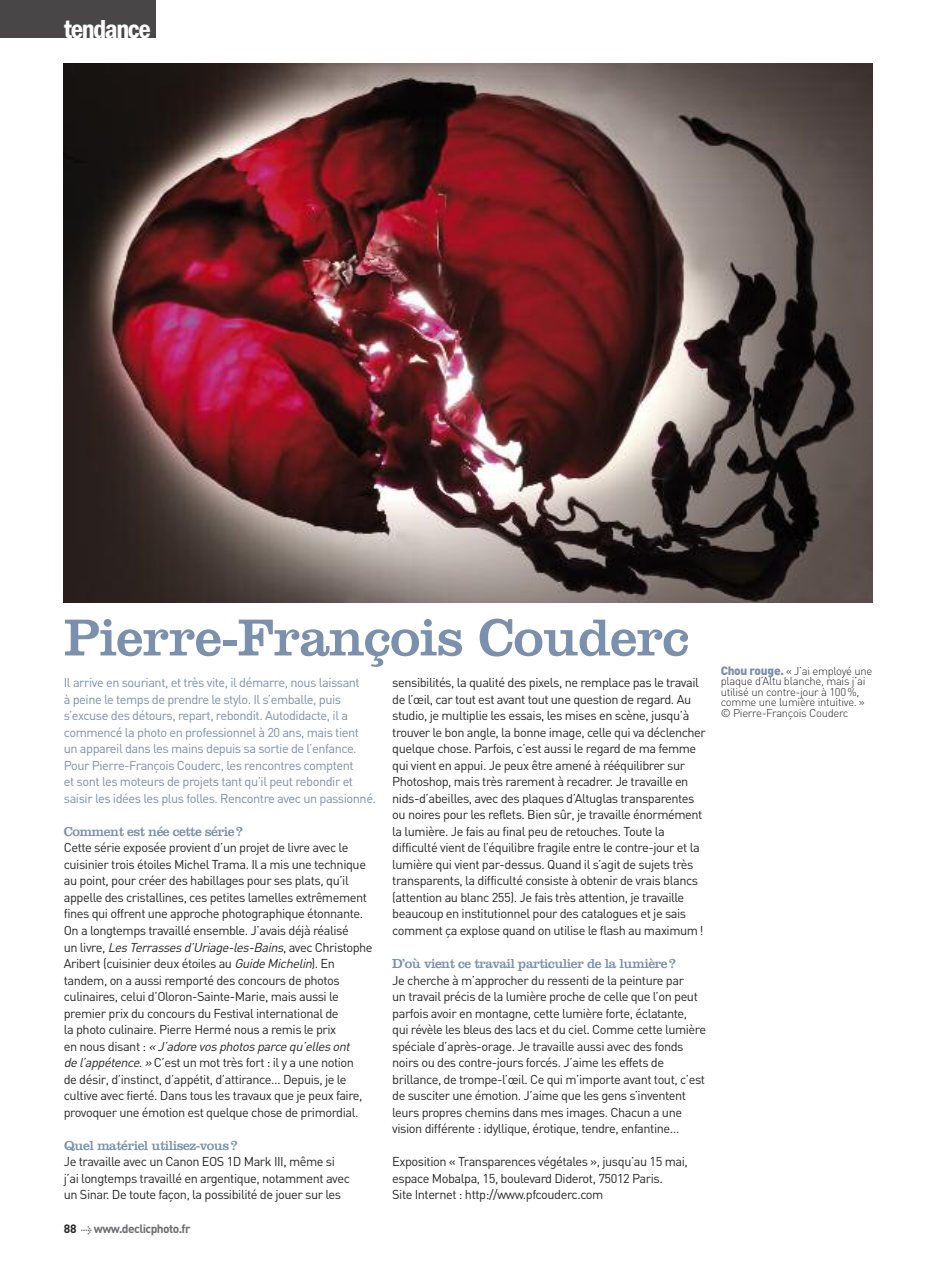
<style>
.page{position:relative;width:936px;height:1263px;background:#fff}
.page>*{position:absolute;margin:0;border:0;box-sizing:border-box;transform-origin:0 0}
.t1{font:54px "Clarendon";letter-spacing:-.015em;color:#7a90ac}
.t2{font:27px "ITC Franklin Gothic Std Dm Cd";letter-spacing:-.05em;color:#fff}
.t3{font:13.5px "Clarendon";letter-spacing:-.035em;color:#7a90ac}
.t4{font:12.75px/16.5px "DIN";letter-spacing:-.035em;color:#272627}
.t5{font:12.75px/16.5px "DIN";letter-spacing:-.035em;color:#7a90ac}
.t6{font:700 12px "DIN";letter-spacing:-.045em;color:#6d6e71}
.t7{font:300 11.25px/10.5px "DIN";letter-spacing:-.025em;color:#272627}
.s1{font-style:italic}
.s2{color:#272627}
.s3{font-family:"Meta Plus";font-size:9px}
.s4{font-weight:900;font-size:12px;color:#7a90ac}
</style>
<div class="page">
<div style="left:0;top:0;width:155px;height:38px;background:#484647"></div>
<img style="left:64px;top:64px;width:808px;height:538px">
<h2 class="t2" style="left:64px;top:20px;width:89px">tendance</h2>
<h1 class="t1" style="left:64px;top:620px;width:627px">Pierre-François Couderc</h1>
<p class="t5" style="left:64px;top:675px;width:314px">Il arrive en souriant, et très vite, il démarre, nous laissant<br>à peine le temps de prendre le stylo. Il s’emballe, puis s’excuse des détours, repart, rebondit. Autodidacte, il a commencé la photo en professionnel à 20 ans, mais tient un appareil dans les mains depuis sa sortie de l’enfance.<br>Pour Pierre-François Couderc, les rencontres comptent<br>et sont les moteurs de projets tant qu’il peut rebondir et saisir les idées les plus folles. Rencontre avec un passionné.</p>
<p class="t3" style="left:64px;top:827px;width:180px">Comment est née cette série?</p>
<p class="t4" style="left:64px;top:840px;width:310px">Cette série exposée provient d’un projet de livre avec le cuisinier trois étoiles Michel Trama. Il a mis une technique au point, pour créer des habillages pour ses plats, qu’il appelle des cristallines, ces petites lamelles extrêmement fines qui offrent une approche photographique étonnante.<br>On a longtemps travaillé ensemble. J’avais déjà réalisé<br>u n l ivre , <span class="s1">Les Terrasses d’Uriage-les-Bains</span>, ave c C h ri st o p h e Aribert (cuisinier deux étoiles au <span class="s1">GuideMichelin</span>). En tandem, on a aussi remporté des concours de photos culinaires, celui d’Oloron-Sainte-Marie, mais aussi le premier prix du concours du Festival international de<br>la photo culinaire. Pierre Hermé nous a remis le prix<br>e n n o u s d i s a n t : <span class="s1">« J’adore vos photos parce qu’elles ont del’appétence.»</span>C’est un mot très fort : il y a une notion<br>de désir, d’instinct, d’appétit, d’attirance… Depuis, je le cultive avec fierté. Dans tous les travaux que je peux faire, provoquer une émotion est quelque chose de primordial.</p>
<p class="t3" style="left:64px;top:1140px;width:175px">Quel matériel utilisez-vous?</p>
<p class="t4" style="left:64px;top:1153px;width:287px">Je travaille avec un Canon EOS 1D Mark III, même si j’ai longtemps travaillé en argentique, notamment avec un Sinar. De toute façon, la possibilité de jouer sur les</p>
<p class="t6" style="left:64px;top:1222px;width:128px"><span class="s2">88</span> <span class="s3">&gt;</span> www.declicphoto.fr</p>
<p class="t4" style="left:392px;top:675px;width:315px">sensibilités, la qualité des pixels, ne remplace pas le travail de l’œil, car tout est avant tout une question de regard. Au studio, je multiplie les essais, les mises en scène, jusqu’à trouver le bon angle, la bonne image, celle qui va déclencher quelque chose. Parfois, c’est aussi le regard de ma femme qui vient en appui. Je peux être amené à rééquilibrer sur Photoshop, mais très rarement à recadrer. Je travaille en nids-d’abeilles, avec des plaques d’Altuglas transparentes ou noires pour les reflets. Bien sûr, je travaille énormément la lumière. Je fais au final peu de retouches. Toute la difficulté vient de l’équilibre fragile entre le contre-jour et la lumière qui vient par-dessus. Quand il s’agit de sujets très transparents, la difficulté consiste à obtenir de vrais blancs (attention au blanc 255). Je fais très attention, je travaille beaucoup en institutionnel pour des catalogues et je sais comment ça explose quand on utilise le flash au maximum!</p>
<p class="t3" style="left:392px;top:959px;width:285px">D’où vient ce travail particulier de la lumière?</p>
<p class="t4" style="left:392px;top:972px;width:315px">Je cherche à m’approcher du ressenti de la peinture par<br>un travail précis de la lumière proche de celle que l’on peut parfois avoir en montagne, cette lumière forte, éclatante, qui révèle les bleus des lacs et du ciel. Comme cette lumière spéciale d’après-orage. Je travaille aussi avec des fonds noirs ou des contre-jours forcés. J’aime les effets de brillance, de trompe-l’œil. Ce qui m’importe avant tout, c’est de susciter une émotion. J’aime que les gens s’inventent leurs propres chemins dans mes images. Chacun a une vision différente : idyllique, érotique, tendre, enfantine…</p>
<p class="t4" style="left:392px;top:1153px;width:297px">Exposition « Transparences végétales », jusqu’au 15 mai, espace Mobalpa, 15, boulevard Diderot, 75012 Paris.<br>Site Internet : http://www.pfcouderc.com</p>
<p class="t7" style="left:720px;top:665px;width:153px"><span class="s4">Chou rouge.</span> « J’ai employé une plaque d’Altu blanche, mais j’ai utilisé un contre-jour à 100%, comme une lumière intuitive. » © Pierre-François Couderc</p>
</div>
